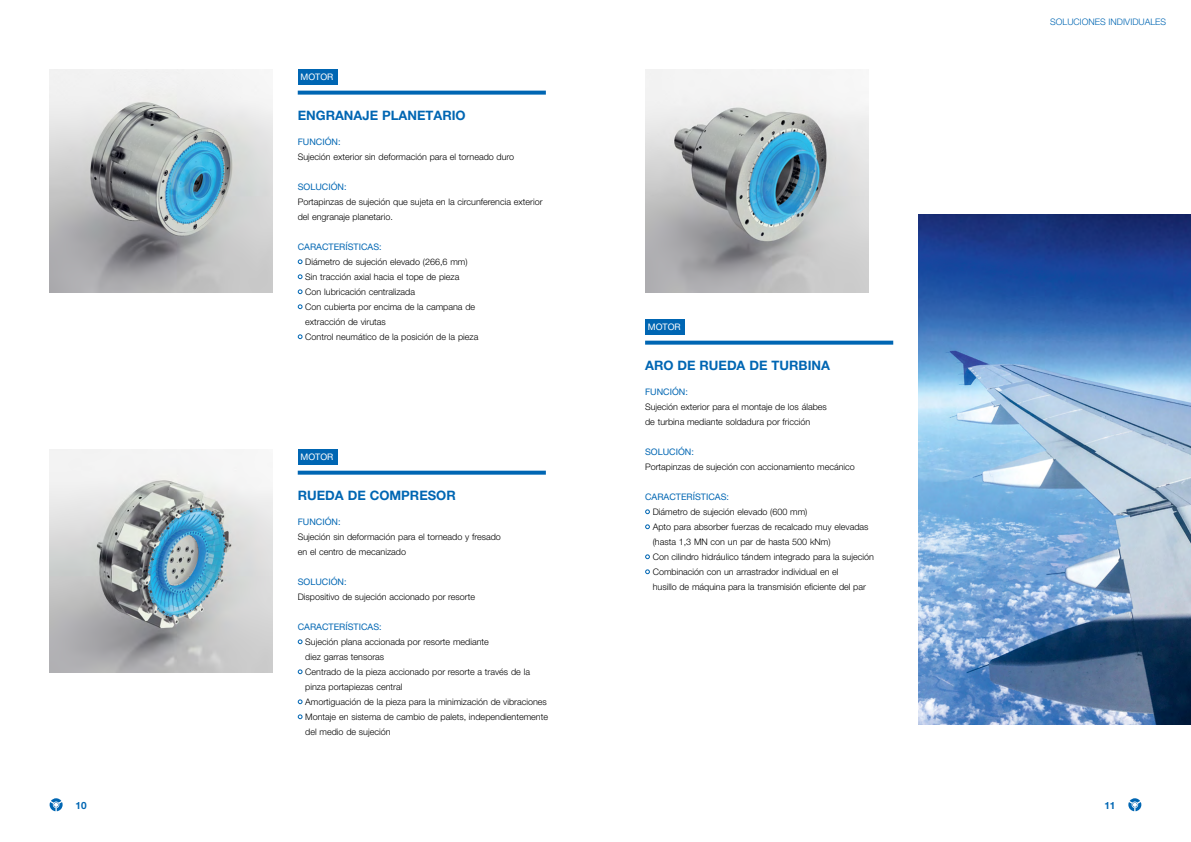
<style>
.page{position:relative;width:1191px;height:842px;background:#fff}
.page>*{position:absolute;margin:0;border:0;box-sizing:border-box;transform-origin:0 0}
.t1{font:700 13px "Helvetica Neue LT Pro";color:#0066b3}
.t2{font:700 10px "Helvetica Neue LT Pro";color:#0066b3}
.t3{font:300 9px/15px "Helvetica Neue LT Pro";color:#000}
.t4{font:9px "Helvetica Neue LT Pro";color:#0066b3}
.t5{font:300 9px "Helvetica Neue LT Pro";color:#0066b3}
.t6{font:9px "Helvetica Neue LT Pro";color:#fff}
</style>
<div class="page">
<svg style="left:1128px;top:798px;width:13px;height:13px"></svg>
<svg style="left:50px;top:798px;width:13px;height:13px"></svg>
<svg style="left:298px;top:259px;width:4px;height:5px"></svg>
<svg style="left:298px;top:274px;width:4px;height:5px"></svg>
<svg style="left:298px;top:289px;width:4px;height:5px"></svg>
<svg style="left:298px;top:304px;width:4px;height:5px"></svg>
<svg style="left:298px;top:334px;width:4px;height:5px"></svg>
<div style="left:298px;top:70px;width:39px;height:15px;background:#0066b3"></div>
<svg style="left:298px;top:91px;width:248px;height:4px"></svg>
<img style="left:50px;top:70px;width:223px;height:223px">
<svg style="left:298px;top:639px;width:4px;height:5px"></svg>
<svg style="left:298px;top:669px;width:4px;height:5px"></svg>
<svg style="left:298px;top:699px;width:4px;height:5px"></svg>
<svg style="left:298px;top:714px;width:4px;height:5px"></svg>
<div style="left:298px;top:450px;width:39px;height:15px;background:#0066b3"></div>
<svg style="left:298px;top:471px;width:248px;height:4px"></svg>
<img style="left:50px;top:450px;width:223px;height:223px">
<svg style="left:645px;top:509px;width:5px;height:5px"></svg>
<svg style="left:645px;top:524px;width:5px;height:5px"></svg>
<svg style="left:645px;top:554px;width:5px;height:5px"></svg>
<svg style="left:645px;top:569px;width:5px;height:5px"></svg>
<div style="left:645px;top:320px;width:40px;height:15px;background:#0066b3"></div>
<svg style="left:645px;top:341px;width:248px;height:4px"></svg>
<img style="left:645px;top:70px;width:223px;height:223px">
<img style="left:918px;top:215px;width:273px;height:510px">
<p class="t6" style="left:300px;top:72px;width:34px">MOTOR</p>
<h1 class="t1" style="left:298px;top:107px;width:169px">ENGRANAJE PLANETARIO</h1>
<p class="t4" style="left:298px;top:136px;width:44px">FUNCIÓN:</p>
<p class="t3" style="left:298px;top:149px;width:218px">Sujeción exterior sin deformación para el torneado duro</p>
<p class="t4" style="left:298px;top:181px;width:50px">SOLUCIÓN:</p>
<p class="t3" style="left:298px;top:194px;width:246px">Portapinzas de sujeción que sujeta en la circunferencia exterior del engranaje planetario.</p>
<p class="t4" style="left:298px;top:241px;width:85px">CARACTERÍSTICAS:</p>
<p class="t3" style="left:305px;top:254px;width:174px">Diámetro de sujeción elevado (266,6 mm)<br>Sin tracción axial hacia el tope de pieza<br>Con lubricación centralizada<br>Con cubierta por encima de la campana de extracción de virutas<br>Control neumático de la posición de la pieza</p>
<p class="t6" style="left:300px;top:452px;width:34px">MOTOR</p>
<h1 class="t1" style="left:298px;top:487px;width:159px">RUEDA DE COMPRESOR</h1>
<p class="t4" style="left:298px;top:516px;width:44px">FUNCIÓN:</p>
<p class="t3" style="left:298px;top:529px;width:205px">Sujeción sin deformación para el torneado y fresado en el centro de mecanizado</p>
<p class="t4" style="left:298px;top:576px;width:50px">SOLUCIÓN:</p>
<p class="t3" style="left:298px;top:589px;width:179px">Dispositivo de sujeción accionado por resorte</p>
<p class="t4" style="left:298px;top:621px;width:85px">CARACTERÍSTICAS:</p>
<p class="t3" style="left:305px;top:634px;width:244px">Sujeción plana accionada por resorte mediante<br>diez garras tensoras<br>Centrado de la pieza accionado por resorte a través de la pinza portapiezas central<br>Amortiguación de la pieza para la minimización de vibraciones Montaje en sistema de cambio de palets, independientemente del medio de sujeción</p>
<p class="t6" style="left:648px;top:322px;width:34px">MOTOR</p>
<h1 class="t1" style="left:645px;top:357px;width:186px">ARO DE RUEDA DE TURBINA</h1>
<p class="t4" style="left:645px;top:386px;width:44px">FUNCIÓN:</p>
<p class="t3" style="left:645px;top:399px;width:183px">Sujeción exterior para el montaje de los álabes de turbina mediante soldadura por fricción</p>
<p class="t4" style="left:645px;top:446px;width:50px">SOLUCIÓN:</p>
<p class="t3" style="left:645px;top:459px;width:211px">Portapinzas de sujeción con accionamiento mecánico</p>
<p class="t4" style="left:645px;top:491px;width:85px">CARACTERÍSTICAS:</p>
<p class="t3" style="left:652px;top:504px;width:223px">Diámetro de sujeción elevado (600 mm)<br>Apto para absorber fuerzas de recalcado muy elevadas (hasta 1,3 MN con un par de hasta 500 kNm)<br>Con cilindro hidráulico tándem integrado para la sujeción Combinación con un arrastrador individual en el<br>husillo de máquina para la transmisión eficiente del par</p>
<p class="t5" style="left:1050px;top:16px;width:117px">SOLUCIONES INDIVIDUALES</p>
<p class="t2" style="left:75px;top:799px;width:13px">10</p>
<p class="t2" style="left:1104px;top:799px;width:13px">11</p>
</div>
